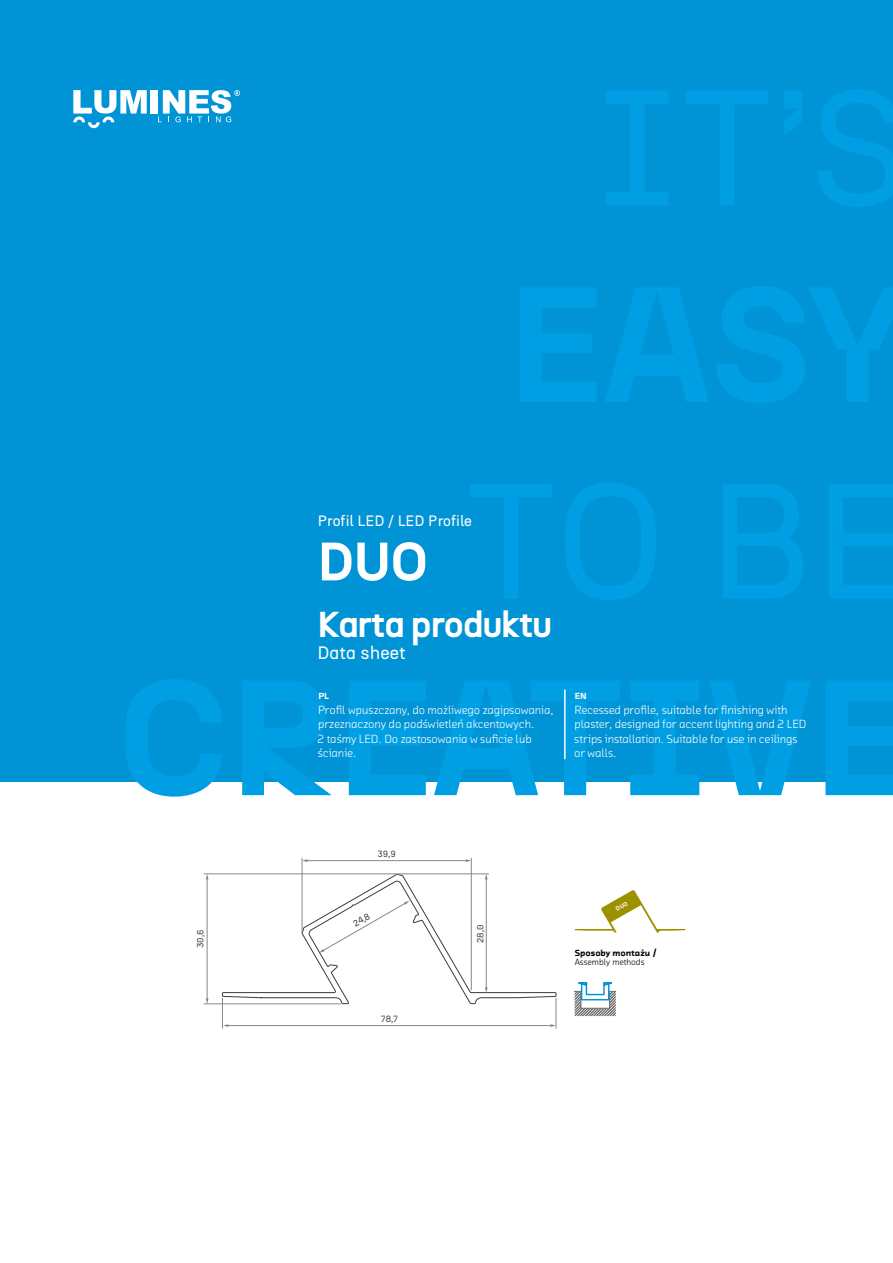
<style>
.page{position:relative;width:893px;height:1263px;background:#fff}
.page>*{position:absolute;margin:0;border:0;box-sizing:border-box;transform-origin:0 0}
.t1{font:700 54px "N27";color:#fff}
.t2{font:700 36px "N27";color:#fff}
.t3{font:18px "N27";color:#fff}
.t4{font:15px "N27";color:#fff}
.t5{font:12px/14.4px "Chambers Sans Pro";letter-spacing:-.005em;color:#fff}
.t6{font:9px "N27";color:#3c3c3b}
.t7{font:900 9px "Chambers Sans Pro";letter-spacing:-.01em;color:#000}
.t8{font:9px "Chambers Sans Pro";letter-spacing:-.01em;color:#000}
.t9{font:900 9px "Chambers Sans Pro";color:#fff}
</style>
<div class="page">
<hr style="left:204px;top:874px;width:285px;height:1px;background:#878787">
<hr style="left:204px;top:1003px;width:136px;height:1px;background:#878787">
<hr style="left:207px;top:878px;width:1px;height:121px;background:#878787">
<svg style="left:206px;top:998px;width:3px;height:6px"></svg>
<hr style="left:302px;top:858px;width:1px;height:75px;background:#878787">
<hr style="left:471px;top:858px;width:1px;height:132px;background:#878787">
<hr style="left:307px;top:860px;width:160px;height:1px;background:#878787">
<svg style="left:302px;top:859px;width:5px;height:3px"></svg>
<hr style="left:556px;top:998px;width:1px;height:30px;background:#878787">
<hr style="left:222px;top:998px;width:1px;height:30px;background:#878787">
<hr style="left:227px;top:1025px;width:324px;height:1px;background:#878787">
<svg style="left:551px;top:1024px;width:5px;height:3px"></svg>
<svg style="left:222px;top:873px;width:335px;height:131px"></svg>
<div style="left:0;top:0;width:893px;height:781px;background:#0093d6"></div>
<svg style="left:606px;top:91px;width:62px;height:114px"></svg>
<svg style="left:686px;top:91px;width:82px;height:114px"></svg>
<svg style="left:785px;top:91px;width:17px;height:44px"></svg>
<svg style="left:817px;top:90px;width:76px;height:117px"></svg>
<svg style="left:520px;top:288px;width:76px;height:114px"></svg>
<svg style="left:605px;top:288px;width:104px;height:114px"></svg>
<svg style="left:716px;top:286px;width:177px;height:117px"></svg>
<svg style="left:470px;top:484px;width:82px;height:114px"></svg>
<svg style="left:566px;top:483px;width:89px;height:117px"></svg>
<svg style="left:723px;top:484px;width:80px;height:114px"></svg>
<svg style="left:829px;top:484px;width:64px;height:114px"></svg>
<svg style="left:126px;top:679px;width:96px;height:118px"></svg>
<svg style="left:242px;top:681px;width:90px;height:114px"></svg>
<svg style="left:349px;top:681px;width:77px;height:114px"></svg>
<svg style="left:434px;top:681px;width:186px;height:114px"></svg>
<svg style="left:630px;top:681px;width:69px;height:114px"></svg>
<svg style="left:709px;top:681px;width:102px;height:114px"></svg>
<svg style="left:825px;top:681px;width:68px;height:114px"></svg>
<svg style="left:73px;top:90px;width:74px;height:38px"></svg>
<div style="left:151px;top:90px;width:7px;height:24px;background:#fff"></div>
<svg style="left:158px;top:90px;width:82px;height:32px"></svg>
<hr style="left:565px;top:689px;width:1px;height:70px;background:#fff">
<svg style="left:574px;top:982px;width:42px;height:34px"></svg>
<svg style="left:575px;top:890px;width:110px;height:42px"></svg>
<p class="t6" style="left:195px;top:948px;width:20px;rotate:-90deg">30,6</p>
<p class="t4" style="left:318px;top:512px;width:156px">Profil LED / LED Profile</p>
<h1 class="t1" style="left:318px;top:528px;width:111px">DUO</h1>
<h2 class="t2" style="left:318px;top:602px;width:236px">Karta produktu</h2>
<h3 class="t3" style="left:317px;top:641px;width:90px">Data sheet</h3>
<p class="t9" style="left:319px;top:690px;width:12px">PL</p>
<p class="t5" style="left:317px;top:702px;width:238px">Profil wpuszczany, do możliwego zagipsowania, przeznaczony do podświetleń akcentowych.<br>2 taśmy LED. Do zastosowania w suficie lub ścianie.</p>
<p class="t9" style="left:575px;top:690px;width:13px">EN</p>
<p class="t5" style="left:574px;top:702px;width:234px">Recessed profile, suitable for finishing with plaster, designed for accent lighting and 2 LED strips installation. Suitable for use in ceilings or walls.</p>
<p class="t6" style="left:377px;top:848px;width:20px">39,9</p>
<p class="t6" style="left:351px;top:919px;width:19px;rotate:-30deg">24,8</p>
<p class="t6" style="left:381px;top:1013px;width:18px">78,7</p>
<p class="t6" style="left:475px;top:943px;width:20px;rotate:-90deg">28,0</p>
<p class="t7" style="left:575px;top:947px;width:83px">Sposoby montażu /</p>
<p class="t8" style="left:575px;top:957px;width:71px">Assembly methods</p>
</div>
